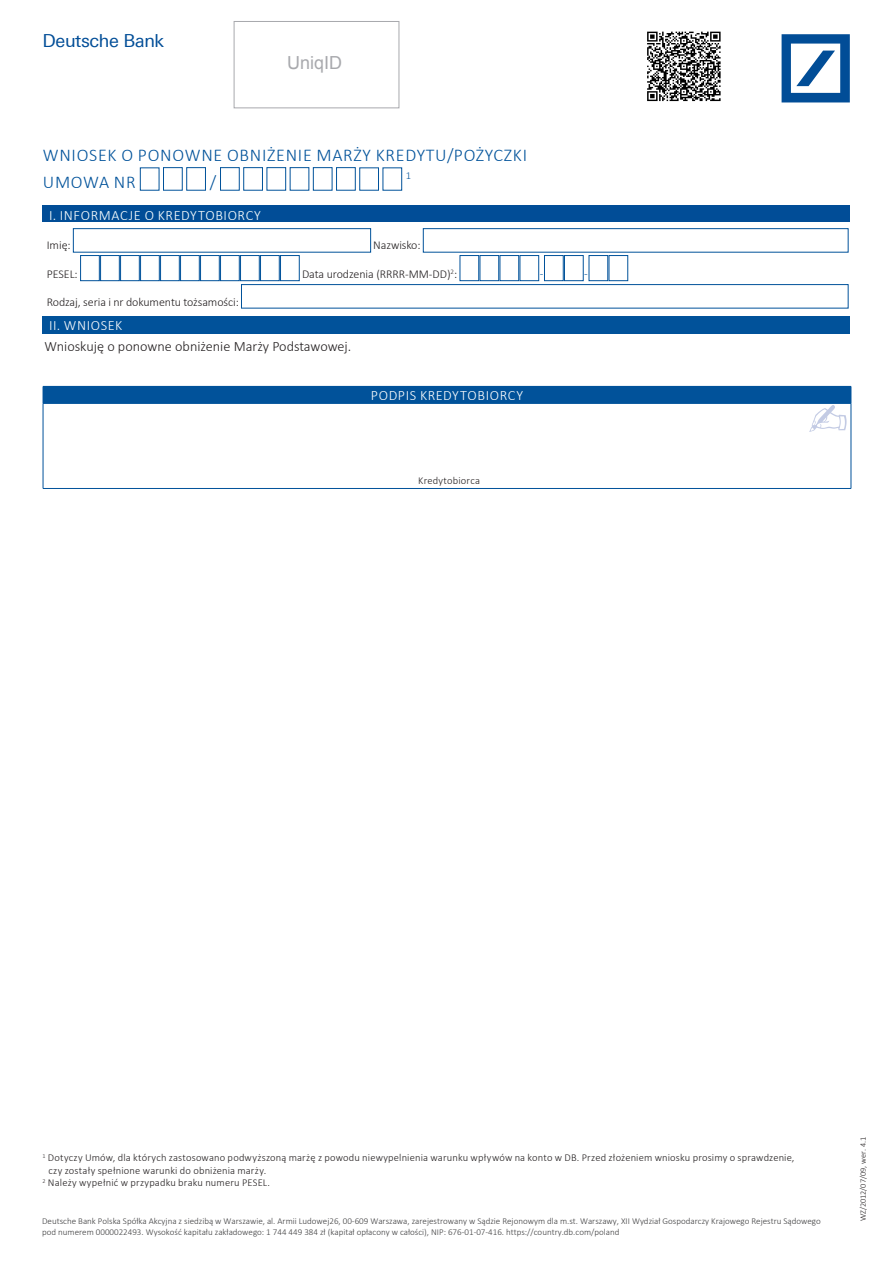
<style>
.page{position:relative;width:893px;height:1263px;background:#fff}
.page>*{position:absolute;margin:0;border:0;box-sizing:border-box;transform-origin:0 0}
.t1{font:300 18px/27px "Calibri";letter-spacing:.04em;color:#01529a}
.Normalny{font:18px "Deu Ba Univers CE";letter-spacing:-.02em;color:#014d97}
.t2{font:18px "Arial";color:#a8a9ad}
.t3{font:300 14.25px "Calibri";letter-spacing:.04em;color:#fff}
.List_Paragraph{font:300 14.25px "Calibri";color:#231f20}
.List_Paragraph-2{font:300 12px "Calibri";letter-spacing:-.005em;color:#231f20}
.List_Paragraph-3{font:300 12px "Calibri";color:#01529a}
.List_Paragraph-4{font:300 10.5px/12.6px "Calibri";letter-spacing:.015em;color:#231f20}
.t4{font:300 10.5px "Calibri";color:#01529a}
.t5{font:300 9px/10.8px "Calibri";color:#3e3e3f}
.t6{font:300 8.25px "Calibri";color:#231f20}
</style>
<div class="page">
<div style="left:43px;top:206px;width:807px;height:17px;background:#014d97"></div>
<div style="left:73px;top:228px;width:298px;height:24px;background:#fff;border:1px solid #01529a"></div>
<div style="left:423px;top:228px;width:425px;height:24px;background:#fff;border:1px solid #01529a"></div>
<div style="left:80px;top:255px;width:20px;height:26px;background:#fff;border:1px solid #01529a"></div>
<div style="left:100px;top:255px;width:20px;height:26px;background:#fff;border:1px solid #01529a"></div>
<div style="left:120px;top:255px;width:20px;height:26px;background:#fff;border:1px solid #01529a"></div>
<div style="left:140px;top:255px;width:19px;height:26px;background:#fff;border:1px solid #01529a"></div>
<div style="left:160px;top:255px;width:19px;height:26px;background:#fff;border:1px solid #01529a"></div>
<div style="left:180px;top:255px;width:19px;height:26px;background:#fff;border:1px solid #01529a"></div>
<div style="left:200px;top:255px;width:19px;height:26px;background:#fff;border:1px solid #01529a"></div>
<div style="left:220px;top:255px;width:19px;height:26px;background:#fff;border:1px solid #01529a"></div>
<div style="left:240px;top:255px;width:19px;height:26px;background:#fff;border:1px solid #01529a"></div>
<div style="left:260px;top:255px;width:19px;height:26px;background:#fff;border:1px solid #01529a"></div>
<div style="left:280px;top:255px;width:19px;height:26px;background:#fff;border:1px solid #01529a"></div>
<div style="left:460px;top:255px;width:19px;height:26px;background:#fff;border:1px solid #01529a"></div>
<div style="left:480px;top:255px;width:19px;height:26px;background:#fff;border:1px solid #01529a"></div>
<div style="left:500px;top:255px;width:19px;height:26px;background:#fff;border:1px solid #01529a"></div>
<div style="left:520px;top:255px;width:19px;height:26px;background:#fff;border:1px solid #01529a"></div>
<div style="left:544px;top:255px;width:19px;height:26px;background:#fff;border:1px solid #01529a"></div>
<div style="left:564px;top:255px;width:19px;height:26px;background:#fff;border:1px solid #01529a"></div>
<div style="left:589px;top:255px;width:19px;height:26px;background:#fff;border:1px solid #01529a"></div>
<div style="left:609px;top:255px;width:19px;height:26px;background:#fff;border:1px solid #01529a"></div>
<div style="left:241px;top:284px;width:607px;height:24px;background:#fff;border:1px solid #01529a"></div>
<div style="left:43px;top:316px;width:807px;height:17px;background:#01529a"></div>
<div style="left:163px;top:167px;width:19px;height:23px;background:#fff;border:1px solid #01529a"></div>
<div style="left:187px;top:167px;width:19px;height:23px;background:#fff;border:1px solid #01529a"></div>
<div style="left:220px;top:167px;width:19px;height:23px;background:#fff;border:1px solid #01529a"></div>
<div style="left:244px;top:167px;width:19px;height:23px;background:#fff;border:1px solid #01529a"></div>
<div style="left:267px;top:167px;width:19px;height:23px;background:#fff;border:1px solid #01529a"></div>
<div style="left:313px;top:167px;width:19px;height:23px;background:#fff;border:1px solid #01529a"></div>
<div style="left:336px;top:167px;width:19px;height:23px;background:#fff;border:1px solid #01529a"></div>
<svg style="left:782px;top:34px;width:68px;height:68px"></svg>
<div style="left:234px;top:21px;width:165px;height:87px;border:1px solid #a8a9ad"></div>
<div style="left:43px;top:386px;width:808px;height:17px;background:#01529a"></div>
<hr style="left:43px;top:403px;width:808px;height:1px;background:#01529a">
<hr style="left:43px;top:404px;width:1px;height:84px;background:#01529a">
<hr style="left:851px;top:404px;width:1px;height:84px;background:#01529a">
<hr style="left:43px;top:488px;width:808px;height:1px;background:#01529a">
<svg style="left:809px;top:387px;width:43px;height:45px"></svg>
<img style="left:647px;top:31px;width:74px;height:71px">
<p class="Normalny" style="left:43px;top:30px;width:123px">Deutsche Bank</p>
<p class="t2" style="left:287px;top:51px;width:57px">UniqID</p>
<p class="t1" style="left:43px;top:142px;width:486px">WNIOSEK O PONOWNE OBNIŻENIE MARŻY KREDYTU/POŻYCZKI<br>UMOWA NR</p>
<p class="t1" style="left:210px;top:169px;width:8px">/</p>
<p class="t4" style="left:406px;top:169px;width:7px">1</p>
<p class="t3" style="left:49px;top:206px;width:213px">I. INFORMACJE O KREDYTOBIORCY</p>
<p class="List_Paragraph-2" style="left:47px;top:238px;width:25px">Imię:</p>
<p class="List_Paragraph-2" style="left:373px;top:238px;width:49px">Nazwisko:</p>
<p class="List_Paragraph-2" style="left:47px;top:266px;width:33px">PESEL:</p>
<p class="List_Paragraph-2" style="left:302px;top:266px;width:157px">Data urodzenia (RRRR-MM-DD)<sup>2</sup>:</p>
<p class="List_Paragraph-3" style="left:540px;top:266px;width:5px">-</p>
<p class="List_Paragraph-3" style="left:584px;top:266px;width:5px">-</p>
<p class="List_Paragraph-2" style="left:47px;top:295px;width:194px">Rodzaj, seria i nr dokumentu tożsamości:</p>
<p class="t3" style="left:49px;top:316px;width:75px">II. WNIOSEK</p>
<p class="List_Paragraph" style="left:45px;top:338px;width:308px">Wnioskuję o ponowne obniżenie Marży Podstawowej.</p>
<p class="t3" style="left:371px;top:387px;width:154px">PODPIS KREDYTOBIORCY</p>
<p class="List_Paragraph-4" style="left:418px;top:474px;width:63px">Kredytobiorca</p>
<p class="List_Paragraph-4" style="left:48px;top:1151px;width:747px;text-indent:-6px"><sup>1</sup> Dotyczy Umów, dla których zastosowano podwyższoną marżę z powodu niewypelnienia warunku wpływów na konto w DB. Przed złożeniem wniosku prosimy o sprawdzenie, czy zostały spełnione warunki do obniżenia marży.</p>
<p class="List_Paragraph-4" style="left:43px;top:1176px;width:229px"><sup>2</sup> Należy wypełnić w przypadku braku numeru PESEL.</p>
<p class="t5" style="left:42px;top:1216px;width:780px">Deutsche Bank Polska Spółka Akcyjna z siedzibą w Warszawie, al. Armii Ludowej26, 00-609 Warszawa, zarejestrowany w Sądzie Rejonowym dla m.st. Warszawy, XII Wydział Gospodarczy Krajowego Rejestru Sądowego pod numerem 0000022493. Wysokość kapitału zakładowego: 1 744 449 384 zł (kapitał opłacony w całości), NIP: 676-01-07-416. https://country.db.com/poland</p>
<p class="t6" style="left:858px;top:1221px;width:86px;rotate:-90deg">WZ/2012/07/09, wer. 4.1</p>
</div>
